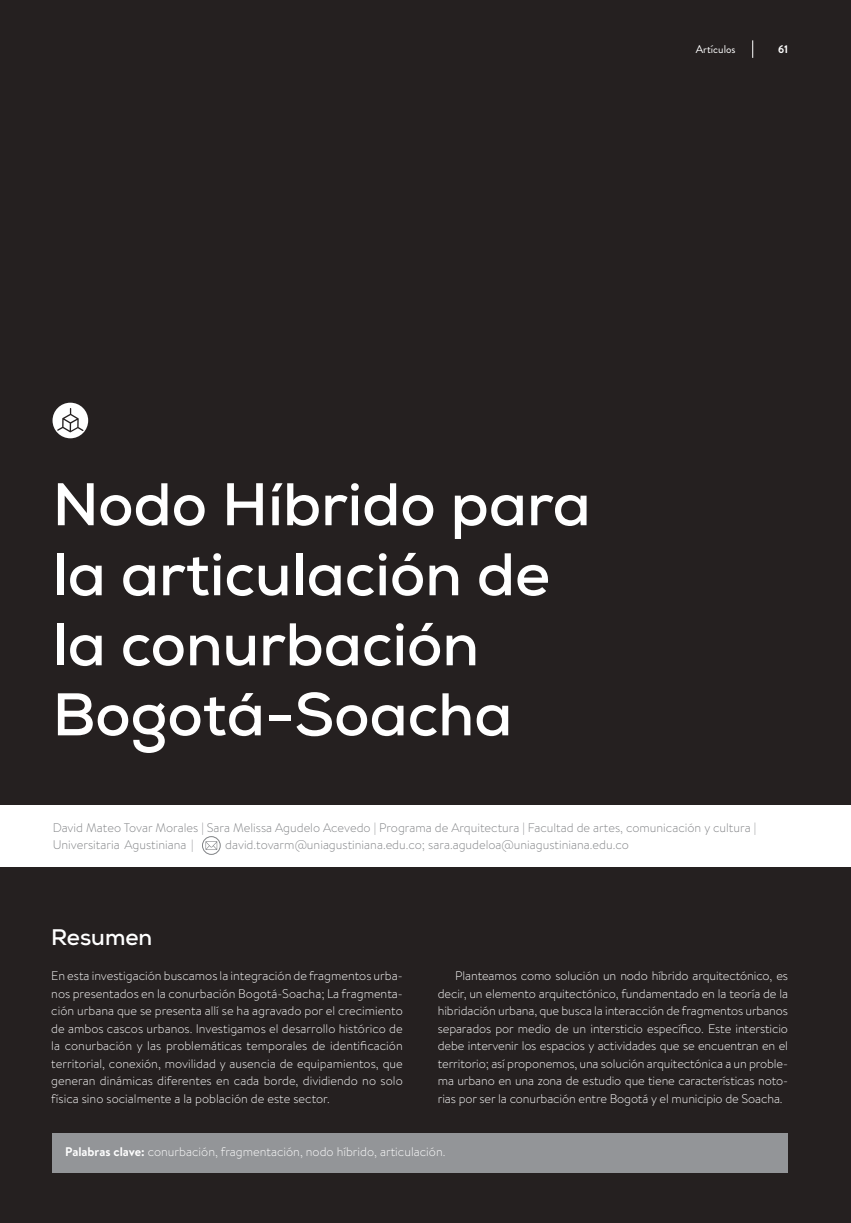
<style>
.page{position:relative;width:851px;height:1223px;background:#fff}
.page>*{position:absolute;margin:0;border:0;box-sizing:border-box;transform-origin:0 0}
.Título_1{font:700 60px/70px "Nexa";color:#fff}
.Resumen_titulo{font:700 22.5px "Nexa";color:#fff}
.Texto_B{font:300 12.5px/17.5px "Brandon Text";letter-spacing:-.01em;color:#fff;text-align:justify}
.Resumen_texto{font:300 12.5px/17.5px "Brandon Text";color:#fff;text-align:justify}
.Ficha{font:300 12.5px/17.5px "Brandon Text";color:#808285}
.Palabras_clave{font:300 12.5px "Brandon Text";color:#fff}
.t1{font:11.25px "Brandon Grotesque";color:#fff}
.t2{font:700 11.25px "Brandon Grotesque";color:#fff}
.s1{font-weight:700}
</style>
<div class="page">
<div style="left:0;top:0;width:850px;height:1222px;background:#252020"></div>
<div style="left:0;top:805px;width:850px;height:62px;background:#fff"></div>
<div style="left:52px;top:403px;width:36px;height:35px;background:#fff;border-radius:50%"></div>
<svg style="left:57px;top:408px;width:27px;height:24px"></svg>
<div style="left:53px;top:1133px;width:734px;height:40px;background:#939598"></div>
<svg style="left:205px;top:841px;width:12px;height:9px"></svg>
<div style="left:202px;top:836px;width:18px;height:18px;border:1px solid #808285;border-radius:50%"></div>
<svg style="left:752px;top:40px;width:1px;height:18px"></svg>
<p class="t1" style="left:695px;top:41px;width:41px">Artículos</p>
<p class="t2" style="left:777px;top:41px;width:12px">61</p>
<p class="Título_1" style="left:53px;top:469px;width:539px">Nodo Híbrido para la articulación de la conurbación<br>Bogotá-Soacha</p>
<p class="Ficha" style="left:53px;top:818px;width:704px">David Mateo Tovar Morales | Sara Melissa Agudelo Acevedo | Programa de Arquitectura | Facultad de artes, comunicación y cultura |<br>Universitaria Agustiniana |</p>
<p class="Ficha" style="left:225px;top:835px;width:405px">david.tovarm@uniagustiniana.edu.co; sara.agudeloa@uniagustiniana.edu.co</p>
<p class="Resumen_titulo" style="left:51px;top:923px;width:102px">Resumen</p>
<p class="Resumen_texto" style="left:51px;top:966px;width:353px">En esta investigación buscamos la integración de fragmentos urba&shy;nos presentados en la conurbación Bogotá-Soacha; La fragmenta&shy;ción urbana que se presenta allí se ha agravado por el crecimiento de ambos cascos urbanos. Investigamos el desarrollo histórico de la conurbación y las problemáticas temporales de identificación territorial, conexión, movilidad y ausencia de equipamientos, que generan dinámicas diferentes en cada borde, dividiendo no solo física sino socialmente a la población de este sector.</p>
<p class="Texto_B" style="left:438px;top:966px;width:352px;text-indent:18px">Planteamos como solución un nodo híbrido arquitectónico, es decir, un elemento arquitectónico, fundamentado en la teoría de la hibridación urbana, que busca la interacción de fragmentos urbanos separados por medio de un intersticio específico. Este intersticio debe intervenir los espacios y actividades que se encuentran en el territorio; así proponemos, una solución arquitectónica a un proble&shy;ma urbano en una zona de estudio que tiene características noto&shy;rias por ser la conurbación entre Bogotá y el municipio de Soacha.</p>
<p class="Palabras_clave" style="left:65px;top:1142px;width:381px"><span class="s1">Palabras clave:</span> conurbación, fragmentación, nodo híbrido, articulación.</p>
</div>
